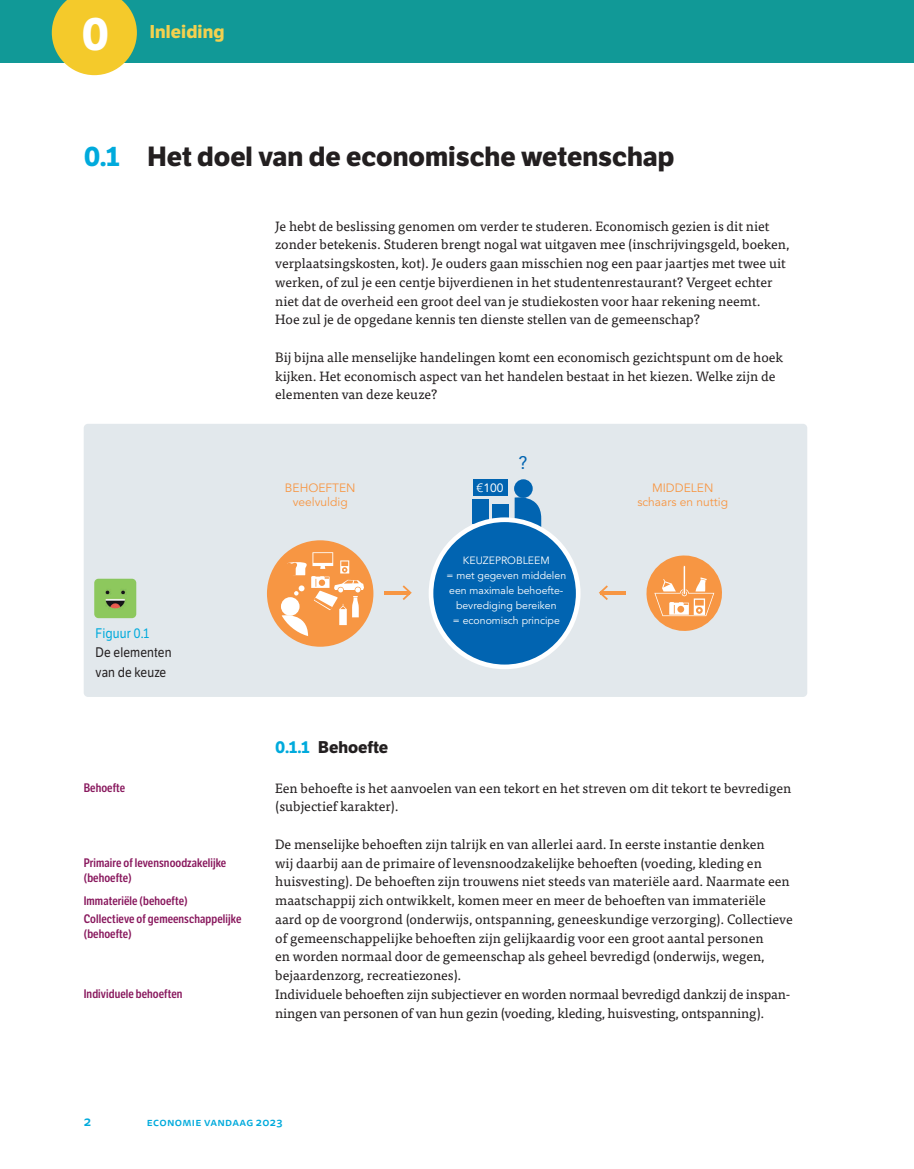
<style>
.page{position:relative;width:914px;height:1169px;background:#fff}
.page>*{position:absolute;margin:0;border:0;box-sizing:border-box;transform-origin:0 0}
.t1{font:700 45px "LFT Etica";color:#fff}
.t2{font:700 27px "LFT Etica";color:#231f20}
.t3{font:700 18px "LFT Etica";letter-spacing:.01em;color:#f3d14f}
.t4{font:18px "Avenir";color:#0164b1}
.t5{font:700 16.5px "LFT Etica";color:#231f20}
.t6{font:13.5px/18.8px "Tisa Pro";color:#231f20}
.t7{font:13.5px/19.5px "LFT Etica";letter-spacing:.01em;color:#231f20;scale:.9 1}
.t8{font:13.5px "LFT Etica";letter-spacing:.01em;color:#00aadc;scale:.9 1}
.t9{font:500 13.5px "Tisa Sans Pro";color:#00aadc}
.t10{font:600 12px/15px "LFT Etica Condensed";letter-spacing:.01em;color:#89195e}
.t11{font:12px/14.4px "Avenir";color:#f79643;text-align:center}
.t12{font:12px "Avenir";color:#fff}
.t13{font:500 11.25px "Tisa Sans Pro";letter-spacing:.025em;color:#00aadc}
.t14{font:10.5px/15px "Avenir";color:#fff;text-align:center}
.s1{color:#00aadc}
</style>
<div class="page">
<div style="left:0;top:0;width:913px;height:62px;background:#119997"></div>
<svg style="left:52px;top:0;width:85px;height:75px"></svg>
<hr style="left:913px;top:0;width:1px;height:62px;background:#119997">
<div style="left:84px;top:424px;width:722px;height:273px;background:#e2e8ec;border-radius:4px"></div>
<div style="left:267px;top:540px;width:106px;height:106px;background:#f79643;border-radius:50%"></div>
<svg style="left:514px;top:493px;width:27px;height:33px"></svg>
<div style="left:514px;top:479px;width:18px;height:19px;background:#0164b1;border-radius:50%"></div>
<hr style="left:472px;top:514px;width:17px;height:4px;background:#0164b1">
<hr style="left:472px;top:519px;width:17px;height:4px;background:#0164b1">
<hr style="left:472px;top:509px;width:17px;height:4px;background:#0164b1">
<hr style="left:472px;top:504px;width:17px;height:4px;background:#0164b1">
<hr style="left:492px;top:514px;width:16px;height:4px;background:#0164b1">
<hr style="left:492px;top:509px;width:16px;height:4px;background:#0164b1">
<hr style="left:492px;top:504px;width:16px;height:4px;background:#0164b1">
<hr style="left:472px;top:499px;width:17px;height:4px;background:#0164b1">
<div style="left:473px;top:479px;width:35px;height:16px;background:#0164b1"></div>
<svg style="left:428px;top:517px;width:152px;height:152px;background:#e9f1f7"></svg>
<div style="left:433px;top:522px;width:142px;height:142px;background:#0164b1;border-radius:50%"></div>
<svg style="left:281px;top:552px;width:83px;height:85px"></svg>
<svg style="left:646px;top:555px;width:76px;height:76px"></svg>
<hr style="left:384px;top:591px;width:25px;height:3px;background:#f79643">
<svg style="left:402px;top:585px;width:9px;height:15px"></svg>
<hr style="left:600px;top:591px;width:25px;height:3px;background:#f79643">
<svg style="left:599px;top:585px;width:8px;height:15px"></svg>
<img style="left:94px;top:578px;width:42px;height:40px">
<h1 class="t1" style="left:81px;top:6px;width:29px">0</h1>
<h3 class="t3" style="left:150px;top:21px;width:76px">Inleiding</h3>
<h2 class="t2" style="left:84px;top:139px;width:592px"><span class="s1">0.1</span> Het doel van de economische wetenschap</h2>
<p class="t6" style="left:275px;top:216px;width:515px">Je hebt de beslissing genomen om verder te studeren. Economisch gezien is dit niet zonder betekenis. Studeren brengt nogal wat uitgaven mee (inschrijvingsgeld, boeken, verplaatsingskosten, kot). Je ouders gaan misschien nog een paar jaartjes met twee uit werken, of zul je een centje bijverdienen in het studentenrestaurant? Vergeet echter niet dat de overheid een groot deel van je studiekosten voor haar rekening neemt.<br>Hoe zul je de opgedane kennis ten dienste stellen van de gemeenschap?</p>
<p class="t6" style="left:275px;top:347px;width:509px">Bij bijna alle menselijke handelingen komt een economisch gezichtspunt om de hoek kijken. Het economisch aspect van het handelen bestaat in het kiezen. Welke zijn de elementen van deze keuze?</p>
<h3 class="t4" style="left:518px;top:448px;width:10px">?</h3>
<p class="t8" style="left:96px;top:624px;width:61px">Figuur 0.1</p>
<p class="t7" style="left:96px;top:642px;width:86px">De elementen van de keuze</p>
<p class="t10" style="left:84px;top:780px;width:43px">Behoefte</p>
<p class="t10" style="left:84px;top:855px;width:144px">Primaire of levensnoodzakelijke (behoefte)</p>
<p class="t10" style="left:84px;top:891px;width:159px;line-height:18.8px">Immateriële (behoefte)<br>Collectieve of gemeenschappelijke</p>
<p class="t10" style="left:84px;top:926px;width:49px">(behoefte)</p>
<p class="t10" style="left:84px;top:986px;width:100px">Individuele behoeften</p>
<p class="t12" style="left:476px;top:478px;width:28px">€100</p>
<p class="t11" style="left:285px;top:481px;width:72px">BEHOEFTEN veelvuldig</p>
<p class="t11" style="left:637px;top:481px;width:92px">MIDDELEN schaars en nuttig</p>
<p class="t14" style="left:446px;top:552px;width:121px">KEUZEPROBLEEM<br>= met gegeven middelen een maximale behoefte&shy;bevrediging bereiken<br>= economisch principe</p>
<p class="t5" style="left:275px;top:736px;width:114px"><span class="s1">0.1.1</span> Behoefte</p>
<p class="t6" style="left:275px;top:777px;width:517px">Een behoefte is het aanvoelen van een tekort en het streven om dit tekort te bevredigen (subjectief karakter).</p>
<p class="t6" style="left:275px;top:834px;width:519px">De menselijke behoeften zijn talrijk en van allerlei aard. In eerste instantie denken<br>wij daarbij aan de primaire of levensnoodzakelijke behoeften (voeding, kleding en huisvesting). De behoeften zijn trouwens niet steeds van materiële aard. Naarmate een maatschappij zich ontwikkelt, komen meer en meer de behoeften van immateriële aard op de voorgrond (onderwijs, ontspanning, geneeskundige verzorging). Collectieve of gemeenschappelijke behoeften zijn gelijkaardig voor een groot aantal personen<br>en worden normaal door de gemeenschap als geheel bevredigd (onderwijs, wegen, bejaardenzorg, recreatiezones).<br>Individuele behoeften zijn subjectiever en worden normaal bevredigd dankzij de inspan&shy;ningen van personen of van hun gezin (voeding, kleding, huisvesting, ontspanning).</p>
<p class="t9" style="left:84px;top:1111px;width:9px">2</p>
<p class="t13" style="left:147px;top:1114px;width:137px">Economie vandaag 2023</p>
</div>
